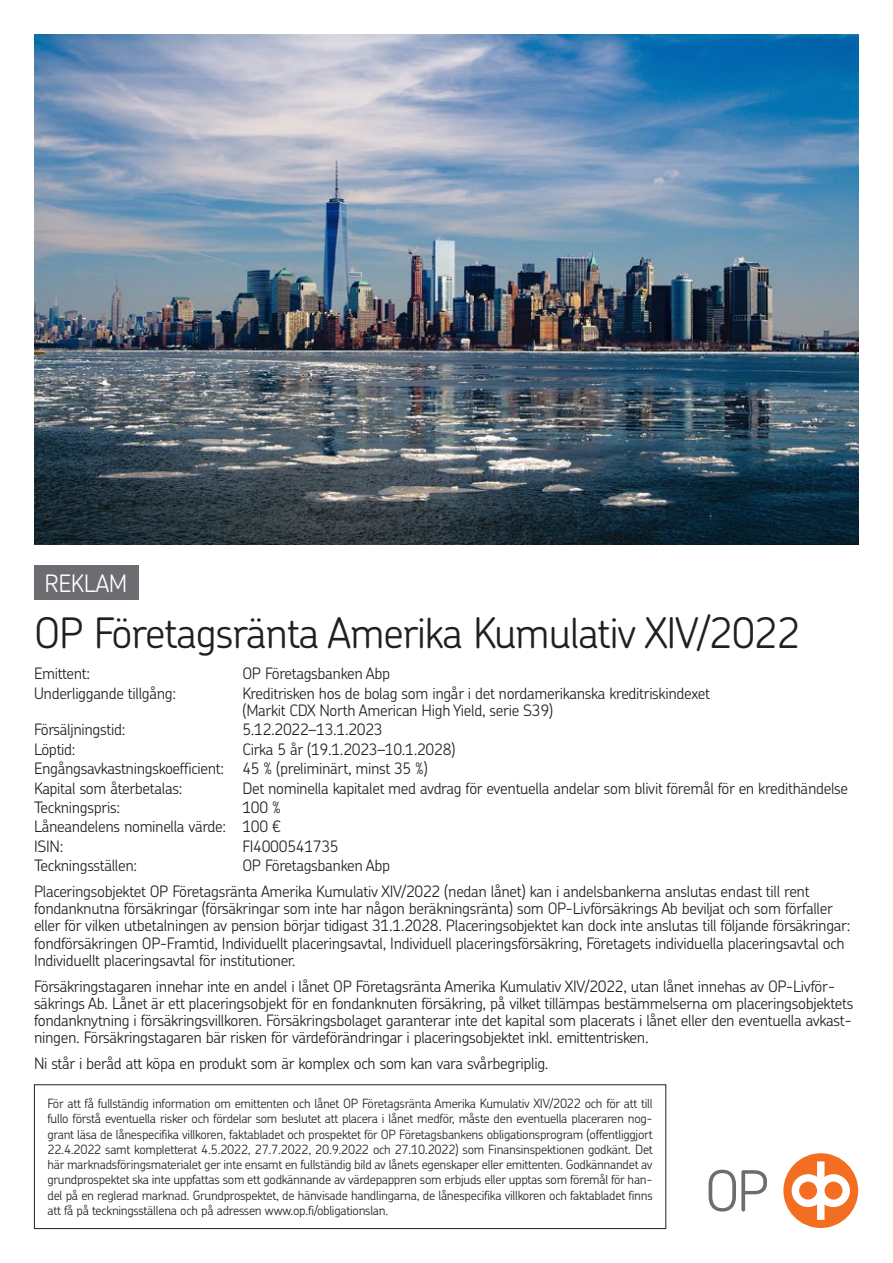
<style>
.page{position:relative;width:893px;height:1263px;background:#fff}
.page>*{position:absolute;margin:0;border:0;box-sizing:border-box;transform-origin:0 0}
.t1{font:300 42px "OP Chevin Pro";letter-spacing:-.025em;color:#231f20}
.t2{font:300 24px "OP Chevin Pro";letter-spacing:-.025em;color:#fff}
.t3{font:300 15.75px/17.2px "OP Chevin Pro";letter-spacing:-.02em;color:#231f20}
.t4{font:300 12.75px/15.3px "OP Chevin Pro";letter-spacing:-.02em;color:#231f20;text-align:justify}
</style>
<div class="page">
<img style="left:34px;top:34px;width:825px;height:510px">
<div style="left:34px;top:566px;width:104px;height:34px;background:#6c6d70"></div>
<div style="left:34px;top:1084px;width:632px;height:145px;border:1px solid #231f20"></div>
<svg style="left:709px;top:1170px;width:58px;height:41px"></svg>
<div style="left:783px;top:1153px;width:75px;height:75px;background:#f36e21;border-radius:50%"></div>
<svg style="left:792px;top:1161px;width:58px;height:59px"></svg>
<h2 class="t2" style="left:45px;top:567px;width:84px">REKLAM</h2>
<h1 class="t1" style="left:34px;top:604px;width:768px">OP Företagsränta Amerika Kumulativ XIV/2022</h1>
<p class="t3" style="left:34px;top:665px;width:58px">Emittent:</p>
<p class="t3" style="left:242px;top:665px;width:149px">OP Företagsbanken Abp</p>
<p class="t3" style="left:34px;top:684px;width:144px">Underliggande tillgång:</p>
<p class="t3" style="left:242px;top:684px;width:469px">Kreditrisken hos de bolag som ingår i det nordamerikanska kreditriskindexet (Markit CDX North American High Yield, serie S39)</p>
<p class="t3" style="left:34px;top:720px;width:93px">Försäljningstid:</p>
<p class="t3" style="left:242px;top:720px;width:142px">5.12.2022–13.1.2023</p>
<p class="t3" style="left:34px;top:740px;width:43px">Löptid:</p>
<p class="t3" style="left:34px;top:739px;width:423px;line-height:19.4px;text-indent:208px">Cirka 5 år (19.1.2023–10.1.2028)<br>Engångsavkastningskoefficient: 45 % (preliminärt, minst 35 %)<br>Kapital som återbetalas:</p>
<p class="t3" style="left:242px;top:779px;width:607px">Det nominella kapitalet med avdrag för eventuella andelar som blivit föremål för en kredithändelse</p>
<p class="t3" style="left:34px;top:797px;width:248px;line-height:19.4px;text-align:justify;text-indent:208px">100 % Låneandelens nominella värde: 100 € ISIN:</p>
<p class="t3" style="left:34px;top:798px;width:88px">Teckningspris:</p>
<p class="t3" style="left:242px;top:837px;width:98px">FI4000541735</p>
<p class="t3" style="left:34px;top:852px;width:777px;line-height:25.8px;text-indent:208px">OP Företagsbanken Abp<br>Placeringsobjektet OP Företagsränta Amerika Kumulativ XIV/2022 (nedan lånet) kan i andelsbankerna anslutas endast till rent</p>
<p class="t3" style="left:34px;top:899px;width:818px">fondanknutna försäkringar (försäkringar som inte har någon beräkningsränta) som OP-Livförsäkrings Ab beviljat och som förfaller eller för vilken utbetalningen av pension börjar tidigast 31.1.2028. Placeringsobjektet kan dock inte anslutas till följande försäkringar: fondförsäkringen OP-Framtid, Individuellt placeringsavtal, Individuell placeringsförsäkring, Företagets individuella placeringsavtal och Individuellt placeringsavtal för institutioner.</p>
<p class="t3" style="left:34px;top:977px;width:821px">Försäkringstagaren innehar inte en andel i lånet OP Företagsränta Amerika Kumulativ XIV/2022, utan lånet innehas av OP-Livför&shy;säkrings Ab. Lånet är ett placeringsobjekt för en fondanknuten försäkring, på vilket tillämpas bestämmelserna om placeringsobjektets fondanknytning i försäkringsvillkoren. Försäkringsbolaget garanterar inte det kapital som placerats i lånet eller den eventuella avkast&shy;ningen. Försäkringstagaren bär risken för värdeförändringar i placeringsobjektet inkl. emittentrisken.</p>
<p class="t3" style="left:34px;top:1054px;width:516px">Ni står i beråd att köpa en produkt som är komplex och som kan vara svårbegriplig.</p>
<p class="t4" style="left:48px;top:1095px;width:607px">För att få fullständig information om emittenten och lånet OP Företagsränta Amerika Kumulativ XIV/2022 och för att till fullo förstå eventuella risker och fördelar som beslutet att placera i lånet medför, måste den eventuella placeraren nog&shy;grant läsa de lånespecifika villkoren, faktabladet och prospektet för OP Företagsbankens obligationsprogram (offentliggjort 22.4.2022 samt kompletterat 4.5.2022, 27.7.2022, 20.9.2022 och 27.10.2022) som Finansinspektionen godkänt. Det här marknadsföringsmaterialet ger inte ensamt en fullständig bild av lånets egenskaper eller emittenten. Godkännandet av grundprospektet ska inte uppfattas som ett godkännande av värdepappren som erbjuds eller upptas som föremål för han&shy;del på en reglerad marknad. Grundprospektet, de hänvisade handlingarna, de lånespecifika villkoren och faktabladet finns att få på teckningsställena och på adressen www.op.fi/obligationslan.</p>
<p class="t3" style="left:34px;top:856px;width:105px">Teckningsställen:</p>
</div>
